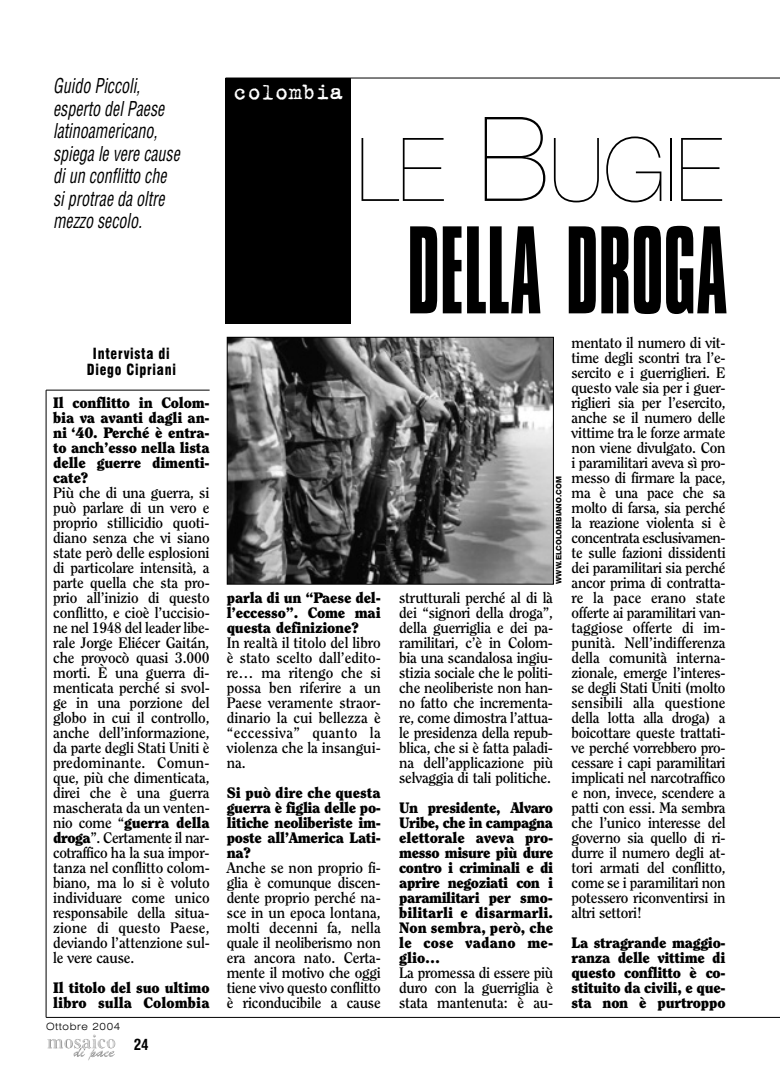
<style>
.page{position:relative;width:780px;height:1088px;background:#fff}
.page>*{position:absolute;margin:0;border:0;box-sizing:border-box;transform-origin:0 0}
.t1{font:107.12px "Compacta BT";color:#000;scale:.79 1}
.t2{font:200 88.12px "Helvetica Neue";color:#000}
.t3{font:25px "Trixie Plain";color:#fff}
.t4{font:italic condensed 20px/22.5px "Helvetica";color:#000;scale:.8 1}
.t5{font:700 15px/15px "Clearface IT Cby BT";letter-spacing:-.015em;color:#000;text-align:justify}
.t6{font:900 15px/15px "Clearface IT Cby BT";letter-spacing:-.01em;color:#000;text-align:justify}
.t7{font:900 condensed 15px/16.2px "Swiss 721 BT";letter-spacing:.055em;color:#000;text-align:center;scale:.9 1}
.t8{font:700 condensed 15px "Swiss 721 BT";color:#000}
.t9{font:300 expanded 10px "Swiss 721 BT";letter-spacing:.065em;color:#000}
.t10{font:800 7.5px "Helvetica Neue";color:#000}
.s1{font-weight:900}
.s2{font-size:117.5px}
</style>
<div class="page">
<hr style="left:46px;top:390px;width:1px;height:627px;background:#000">
<hr style="left:225px;top:78px;width:555px;height:1px;background:#000">
<hr style="left:46px;top:1017px;width:734px;height:1px;background:#000">
<hr style="left:46px;top:390px;width:163px;height:1px;background:#000">
<div style="left:225px;top:78px;width:126px;height:246px;background:#000"></div>
<img style="left:47px;top:1034px;width:68px;height:26px">
<img style="left:229px;top:339px;width:322px;height:243px">
<div style="left:227px;top:337px;width:326px;height:247px;border:1px solid #000"></div>
<h3 class="t4" style="left:53px;top:75px;width:160px">Guido Piccoli, esperto del Paese latinoamericano, spiega le vere cause di un conflitto che si protrae da oltre mezzo secolo.</h3>
<p class="t7" style="left:87px;top:347px;width:100px">Intervista di<br>Diego Cipriani</p>
<p class="t6" style="left:53px;top:396px;width:158px">Il conflitto in Colom&shy;bia va avanti dagli an&shy;ni ‘40. Perché è entra&shy;to anch’esso nella lista delle guerre dimenti&shy;cate?</p>
<p class="t5" style="left:53px;top:486px;width:158px">Più che di una guerra, si può parlare di un vero e proprio stillicidio quoti&shy;diano senza che vi siano state però delle esplosioni di particolare intensità, a parte quella che sta pro&shy;prio all’inizio di questo conflitto, e cioè l’uccisio&shy;ne nel 1948 del leader libe&shy;rale Jorge Eliécer Gaitán, che provocò quasi 3.000 morti. È una guerra di&shy;menticata perché si svol&shy;ge in una porzione del globo in cui il controllo, anche dell’informazione, da parte degli Stati Uniti è predominante. Comun&shy;que, più che dimenticata, direi che è una guerra mascherata da un venten&shy;nio come “<span class="s1">guerra della droga</span>”. Certamente il nar&shy;cotraffico ha la sua impor&shy;tanza nel conflitto colom&shy;biano, ma lo si è voluto individuare come unico responsabile della situa&shy;zione di questo Paese, deviando l’attenzione sul&shy;le vere cause.</p>
<p class="t6" style="left:53px;top:981px;width:158px">Il titolo del suo ultimo libro sulla Colombia</p>
<p class="t9" style="left:46px;top:1023px;width:76px">Ottobre 2004</p>
<p class="t8" style="left:134px;top:1038px;width:16px">24</p>
<h3 class="t3" style="left:233px;top:76px;width:111px">colombia</h3>
<h2 class="t2" style="left:357px;top:138px;width:367px">LE <span class="s2">B</span>UGIE</h2>
<h1 class="t1" style="left:407px;top:226px;width:408px">DELLA DROGA</h1>
<p class="t6" style="left:227px;top:591px;width:155px">parla di un “Paese del&shy;l’eccesso”. Come mai questa definizione?</p>
<p class="t5" style="left:227px;top:636px;width:155px">In realtà il titolo del libro è stato scelto dall’edito&shy;re… ma ritengo che si possa ben riferire a un Paese veramente straor&shy;dinario la cui bellezza è “eccessiva” quanto la violenza che la insangui&shy;na.</p>
<p class="t6" style="left:227px;top:786px;width:156px">Si può dire che questa guerra è figlia delle po&shy;litiche neoliberiste im&shy;poste all’America Lati&shy;na?</p>
<p class="t5" style="left:227px;top:861px;width:155px">Anche se non proprio fi&shy;glia è comunque discen&shy;dente proprio perché na&shy;sce in un epoca lontana, molti decenni fa, nella quale il neoliberismo non era ancora nato. Certa&shy;mente il motivo che oggi tiene vivo questo conflitto è riconducibile a cause</p>
<p class="t10" style="left:556px;top:584px;width:109px;rotate:-90deg">WWW.ELCOLOMBIANO.COM</p>
<p class="t5" style="left:399px;top:591px;width:155px">strutturali perché al di là dei “signori della droga”, della guerriglia e dei pa&shy;ramilitari, c’è in Colom&shy;bia una scandalosa ingiu&shy;stizia sociale che le politi&shy;che neoliberiste non han&shy;no fatto che incrementa&shy;re, come dimostra l’attua&shy;le presidenza della repub&shy;blica, che si è fatta paladi&shy;na dell’applicazione più selvaggia di tali politiche.</p>
<p class="t6" style="left:399px;top:801px;width:155px">Un presidente, Alvaro Uribe, che in campagna elettorale aveva pro&shy;messo misure più dure contro i criminali e di aprire negoziati con i paramilitari per smo&shy;bilitarli e disarmarli.<br>Non sembra, però, che le cose vadano me&shy;glio…</p>
<p class="t5" style="left:399px;top:966px;width:156px">La promessa di essere più duro con la guerriglia è stata mantenuta: è au-</p>
<p class="t5" style="left:571px;top:336px;width:156px">mentato il numero di vit&shy;time degli scontri tra l’e&shy;sercito e i guerriglieri. E questo vale sia per i guer&shy;riglieri sia per l’esercito, anche se il numero delle vittime tra le forze armate non viene divulgato. Con i paramilitari aveva sì pro&shy;messo di firmare la pace, ma è una pace che sa molto di farsa, sia perché la reazione violenta si è concentrata esclusivamen&shy;te sulle fazioni dissidenti dei paramilitari sia perché ancor prima di contratta&shy;re la pace erano state offerte ai paramilitari van&shy;taggiose offerte di im&shy;punità. Nell’indifferenza della comunità interna&shy;zionale, emerge l’interes&shy;se degli Stati Uniti (molto sensibili alla questione della lotta alla droga) a boicottare queste trattati&shy;ve perché vorrebbero pro&shy;cessare i capi paramilitari implicati nel narcotraffico e non, invece, scendere a patti con essi. Ma sembra che l’unico interesse del governo sia quello di ri&shy;durre il numero degli at&shy;tori armati del conflitto, come se i paramilitari non potessero riconventirsi in altri settori!</p>
<p class="t6" style="left:571px;top:936px;width:155px">La stragrande maggio&shy;ranza delle vittime di questo conflitto è co&shy;stituito da civili, e que&shy;sta non è purtroppo</p>
</div>
